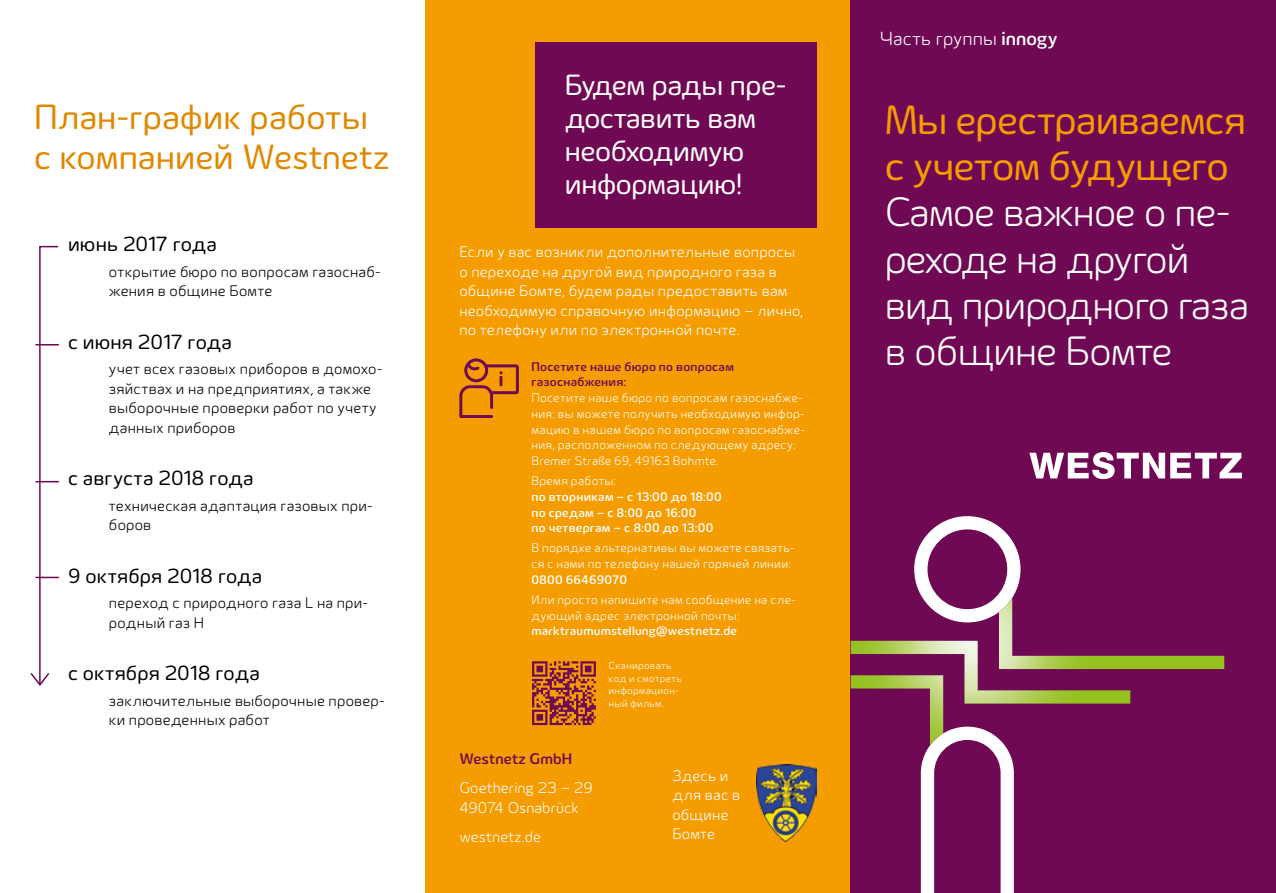
<style>
.page{position:relative;width:1276px;height:893px;background:#fff}
.page>*{position:absolute;margin:0;border:0;box-sizing:border-box;transform-origin:0 0}
.t1{font:300 42px/46.2px "Innogy";letter-spacing:-.02em;color:#fff}
.t2{font:42px/46.2px "Innogy";letter-spacing:-.02em;color:#f59c00}
.t3{font:36px/39.6px "Innogy";letter-spacing:.005em;color:#e18800}
.t4{font:30px/33px "Innogy";letter-spacing:-.01em;color:#fff}
.t5{font:21px "Innogy";letter-spacing:.005em;color:#000}
.t6{font:300 19.5px "Innogy";letter-spacing:.01em;color:#fff}
.t7{font:300 15.75px/19.5px "Innogy";letter-spacing:.015em;color:#000}
.t8{font:300 15.75px/19.5px "Innogy";letter-spacing:.015em;color:#fff}
.t9{font:500 15.75px "Innogy";letter-spacing:.01em;color:#6f0954}
.t10{font:300 12.75px/15.8px "Innogy";letter-spacing:.025em;color:#fff}
.t11{font:500 12.75px/15.8px "Innogy";letter-spacing:.02em;color:#fff}
.t12{font:500 12.75px/15.8px "Innogy";letter-spacing:.02em;color:#6f0954}
.t13{font:300 10.5px/12.6px "Innogy";letter-spacing:.035em;color:#fff}
.s1{font-weight:500}
</style>
<div class="page">
<div style="left:425px;top:0;width:425px;height:893px;background:#f59c00"></div>
<div style="left:850px;top:0;width:426px;height:893px;background:#6f0954"></div>
<svg style="left:850px;top:516px;width:374px;height:377px"></svg>
<img style="left:756px;top:765px;width:60px;height:77px">
<div style="left:535px;top:43px;width:281px;height:185px;background:#6f0954"></div>
<svg style="left:459px;top:358px;width:60px;height:60px"></svg>
<svg style="left:1029px;top:452px;width:213px;height:27px"></svg>
<svg style="left:532px;top:661px;width:64px;height:64px"></svg>
<svg style="left:30px;top:245px;width:29px;height:441px"></svg>
<h2 class="t3" style="left:34px;top:98px;width:357px">План-график работы с компанией Westnetz</h2>
<h3 class="t5" style="left:68px;top:232px;width:150px">июнь 2017 года</h3>
<p class="t7" style="left:109px;top:262px;width:273px">открытие бюро по вопросам газоснаб&shy;жения в общине Бомте</p>
<h3 class="t5" style="left:68px;top:330px;width:165px">с июня 2017 года</h3>
<p class="t7" style="left:109px;top:359px;width:275px">учет всех газовых приборов в домохо&shy;зяйствах и на предприятиях, а также выборочные проверки работ по учету данных приборов</p>
<h3 class="t5" style="left:68px;top:466px;width:187px">с августа 2018 года</h3>
<p class="t7" style="left:109px;top:496px;width:265px">техническая адаптация газовых при&shy;боров</p>
<h3 class="t5" style="left:68px;top:564px;width:196px">9 октября 2018 года</h3>
<p class="t7" style="left:109px;top:593px;width:260px">переход с природного газа L на при&shy;родный газ H</p>
<h3 class="t5" style="left:68px;top:661px;width:193px">с октября 2018 года</h3>
<p class="t7" style="left:109px;top:691px;width:277px">заключительные выборочные провер&shy;ки проведенных работ</p>
<h3 class="t4" style="left:565px;top:69px;width:223px">Будем рады пре&shy;доставить вам необходимую информацию!</h3>
<p class="t8" style="left:459px;top:242px;width:345px">Если у вас возникли дополнительные вопросы о переходе на другой вид природного газа в общине Бомте, будем рады предоставить вам необходимую справочную информацию – лично, по телефону или по электронной почте.</p>
<p class="t12" style="left:531px;top:358px;width:204px">Посетите наше бюро по вопросам газоснабжения:</p>
<p class="t10" style="left:531px;top:390px;width:275px">Посетите наше бюро по вопросам газоснабже&shy;ния: вы можете получить необходимую инфор&shy;мацию в нашем бюро по вопросам газоснабже&shy;ния, расположенном по следующему адресу:<br>Bremer Straße 69, 49163 Bohmte.</p>
<p class="t10" style="left:531px;top:473px;width:86px">Время работы:</p>
<p class="t11" style="left:531px;top:489px;width:192px">по вторникам – с 13:00 до 18:00 по средам – с 8:00 до 16:00<br>по четвергам – с 8:00 до 13:00</p>
<p class="t10" style="left:531px;top:540px;width:265px">В порядке альтернативы вы можете связать&shy;ся с нами по телефону нашей горячей линии:</p>
<p class="t11" style="left:531px;top:572px;width:97px">0800 66469070</p>
<p class="t10" style="left:531px;top:592px;width:266px">Или просто напишите нам сообщение на сле&shy;дующий адрес электронной почты:</p>
<p class="t11" style="left:531px;top:623px;width:207px">marktraumumstellung@westnetz.de</p>
<p class="t13" style="left:608px;top:659px;width:75px">Сканировать код и смотреть информацион&shy;ный фильм.</p>
<p class="t9" style="left:459px;top:749px;width:114px">Westnetz GmbH</p>
<p class="t8" style="left:459px;top:778px;width:135px">Goethering 23 – 29<br>49074 Osnabrück</p>
<p class="t8" style="left:459px;top:827px;width:83px">westnetz.de</p>
<p class="t8" style="left:672px;top:766px;width:69px">Здесь и для вас в общине<br>Бомте</p>
<h3 class="t6" style="left:880px;top:27px;width:179px">Часть группы <span class="s1">innogy</span></h3>
<h1 class="t2" style="left:884px;top:97px;width:363px">Мы ерестраиваемся с учетом будущего</h1>
<h1 class="t1" style="left:884px;top:189px;width:365px">Самое важное о пе&shy;реходе на другой вид природного газа в общине Бомте</h1>
</div>
